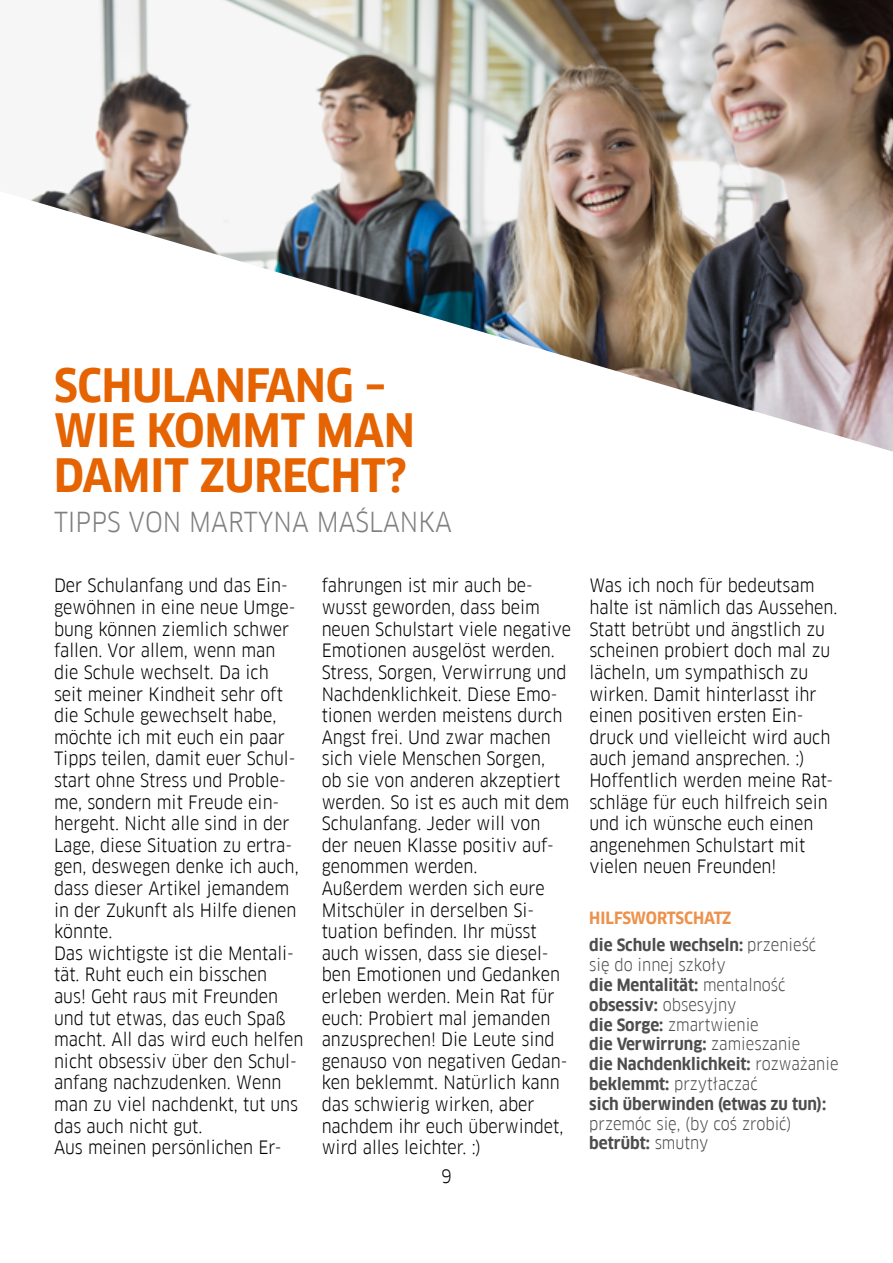
<style>
.page{position:relative;width:893px;height:1263px;background:#fff}
.page>*{position:absolute;margin:0;border:0;box-sizing:border-box;transform-origin:0 0}
.t1{font:700 45px/45px "Goethe FF Clan";color:#e56300}
.t2{font:27px "Goethe FF Clan";color:#808080}
.t3{font:18px/21.6px "Goethe FF Clan";color:#000}
.t4{font:700 16.5px/19.8px "Goethe FF Clan";color:#4d4d4d}
.t5{font:16.5px/19.8px "Goethe FF Clan";color:#4d4d4d}
.s1{color:#ed924d}
.s2{font-weight:400}
.s3{font-weight:700}
</style>
<div class="page">
<img style="left:29px;top:0;width:864px;height:452px">
<h1 class="t1" style="left:54px;top:364px;width:362px">SCHULANFANG –<br>WIE KOMMT MAN<br>DAMIT ZURECHT?</h1>
<h2 class="t2" style="left:54px;top:506px;width:399px">TIPPS VON MARTYNA MAŚLANKA</h2>
<p class="t3" style="left:54px;top:575px;width:251px">Der Schulanfang und das Ein&shy;gewöhnen in eine neue Umge&shy;bung können ziemlich schwer fallen. Vor allem, wenn man die Schule wechselt. Da ich<br>seit meiner Kindheit sehr oft die Schule gewechselt habe, möchte ich mit euch ein paar<br>Tipps teilen, damit euer Schul&shy;start ohne Stress und Proble&shy;me, sondern mit Freude ein&shy;hergeht. Nicht alle sind in der<br>Lage, diese Situation zu ertra&shy;gen, deswegen denke ich auch, dass dieser Artikel jemandem in der Zukunft als Hilfe dienen könnte.<br>Das wichtigste ist die Mentali&shy;tät. Ruht euch ein bisschen<br>aus! Geht raus mit Freunden und tut etwas, das euch Spaß macht. All das wird euch helfen nicht obsessiv über den Schul&shy;anfang nachzudenken. Wenn man zu viel nachdenkt, tut uns das auch nicht gut.<br>Aus meinen persönlichen Er-</p>
<p class="t3" style="left:322px;top:575px;width:251px">fahrungen ist mir auch be&shy;wusst geworden, dass beim neuen Schulstart viele negative<br>Emotionen ausgelöst werden.<br>Stress, Sorgen, Verwirrung und<br>Nachdenklichkeit. Diese Emo&shy;tionen werden meistens durch<br>Angst frei. Und zwar machen sich viele Menschen Sorgen,<br>ob sie von anderen akzeptiert werden. So ist es auch mit dem<br>Schulanfang. Jeder will von der neuen Klasse positiv auf&shy;genommen werden.<br>Außerdem werden sich eure<br>Mitschüler in derselben Si&shy;tuation befinden. Ihr müsst auch wissen, dass sie diesel&shy;ben Emotionen und Gedanken erleben werden. Mein Rat für euch: Probiert mal jemanden anzusprechen! Die Leute sind genauso von negativen Gedan&shy;ken beklemmt. Natürlich kann das schwierig wirken, aber nachdem ihr euch überwindet, wird alles leichter. :)</p>
<p class="t3" style="left:589px;top:575px;width:250px">Was ich noch für bedeutsam halte ist nämlich das Aussehen.<br>Statt betrübt und ängstlich zu scheinen probiert doch mal zu lächeln, um sympathisch zu wirken. Damit hinterlasst ihr einen positiven ersten Ein&shy;druck und vielleicht wird auch auch jemand ansprechen. :)<br>Hoffentlich werden meine Rat&shy;schläge für euch hilfreich sein und ich wünsche euch einen angenehmen Schulstart mit vielen neuen Freunden!</p>
<p class="t4" style="left:589px;top:904px;width:229px;line-height:27.3px"><span class="s1">HILFSWORTSCHATZ<br></span>die Schule wechseln: <span class="s2">przenieść</span></p>
<p class="t4" style="left:589px;top:955px;width:251px"><span class="s2">się do innej szkoły<br></span>die Mentalität: <span class="s2">mentalność </span>obsessiv: <span class="s2">obsesyjny<br></span>die Sorge: <span class="s2">zmartwienie<br></span>die Verwirrung: <span class="s2">zamieszanie<br></span>die Nachdenklichkeit: <span class="s2">rozważanie </span>beklemmt: <span class="s2">przytłaczać<br></span>sich überwinden (etwas zu tun):</p>
<p class="t5" style="left:589px;top:1113px;width:204px">przemóc się, (by coś zrobić) <span class="s3">betrübt:</span> smutny</p>
<p class="t3" style="left:441px;top:1165px;width:12px">9</p>
</div>
